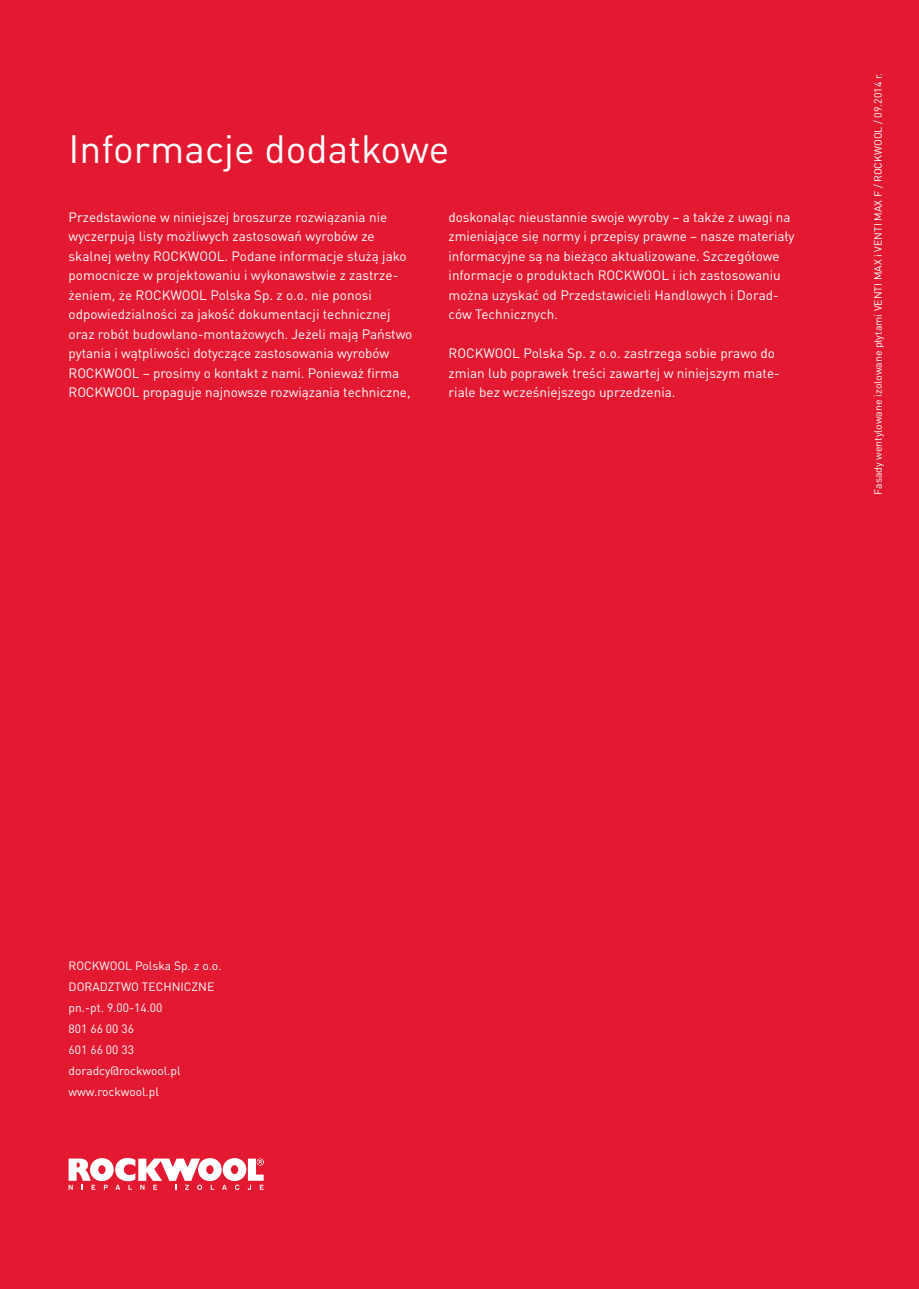
<style>
.page{position:relative;width:919px;height:1289px;background:#fff}
.page>*{position:absolute;margin:0;border:0;box-sizing:border-box;transform-origin:0 0}
.t1{font:39px "DIN Pro";color:#fff}
.t2{font:13.5px/19.5px "DIN Pro";color:#fff}
.t3{font:12px/21px "DIN Pro";color:#fff}
.t4{font:10.5px "DIN Pro";color:#fff}
</style>
<div class="page">
<div style="left:0;top:0;width:918px;height:1288px;background:#e21931"></div>
<svg style="left:69px;top:1157px;width:195px;height:32px"></svg>
<h1 class="t1" style="left:69px;top:135px;width:382px">Informacje dodatkowe</h1>
<p class="t2" style="left:69px;top:209px;width:345px">Przedstawione w niniejszej broszurze rozwiązania nie wyczerpują listy możliwych zastosowań wyrobów ze skalnej wełny ROCKWOOL. Podane informacje służą jako pomocnicze w projektowaniu i wykonawstwie z zastrze&shy;żeniem, że ROCKWOOL Polska Sp. z o.o. nie ponosi odpowiedzialności za jakość dokumentacji technicznej oraz robót budowlano-montażowych. Jeżeli mają Państwo pytania i wątpliwości dotyczące zastosowania wyrobów ROCKWOOL – prosimy o kontakt z nami. Ponieważ firma ROCKWOOL propaguje najnowsze rozwiązania techniczne,</p>
<p class="t2" style="left:448px;top:209px;width:347px">doskonaląc nieustannie swoje wyroby – a także z uwagi na zmieniające się normy i przepisy prawne – nasze materiały informacyjne są na bieżąco aktualizowane. Szczegółowe informacje o produktach ROCKWOOL i ich zastosowaniu można uzyskać od Przedstawicieli Handlowych i Dorad&shy;ców Technicznych.</p>
<p class="t2" style="left:448px;top:345px;width:333px">ROCKWOOL Polska Sp. z o.o. zastrzega sobie prawo do zmian lub poprawek treści zawartej w niniejszym mate&shy;riale bez wcześniejszego uprzedzenia.</p>
<p class="t4" style="left:874px;top:495px;width:423px;rotate:-90deg">Fasady wentylowane izolowane płytami VENTI MAX i VENTI MAX F / ROCKWOOL / 09.2014 r.</p>
<p class="t3" style="left:69px;top:956px;width:154px">ROCKWOOL Polska Sp. z o.o.<br>DORADZTWO TECHNICZNE pn.-pt. 9.00-14.00<br>801 66 00 36<br>601 66 00 33 doradcy@rockwool.pl www.rockwool.pl</p>
</div>
